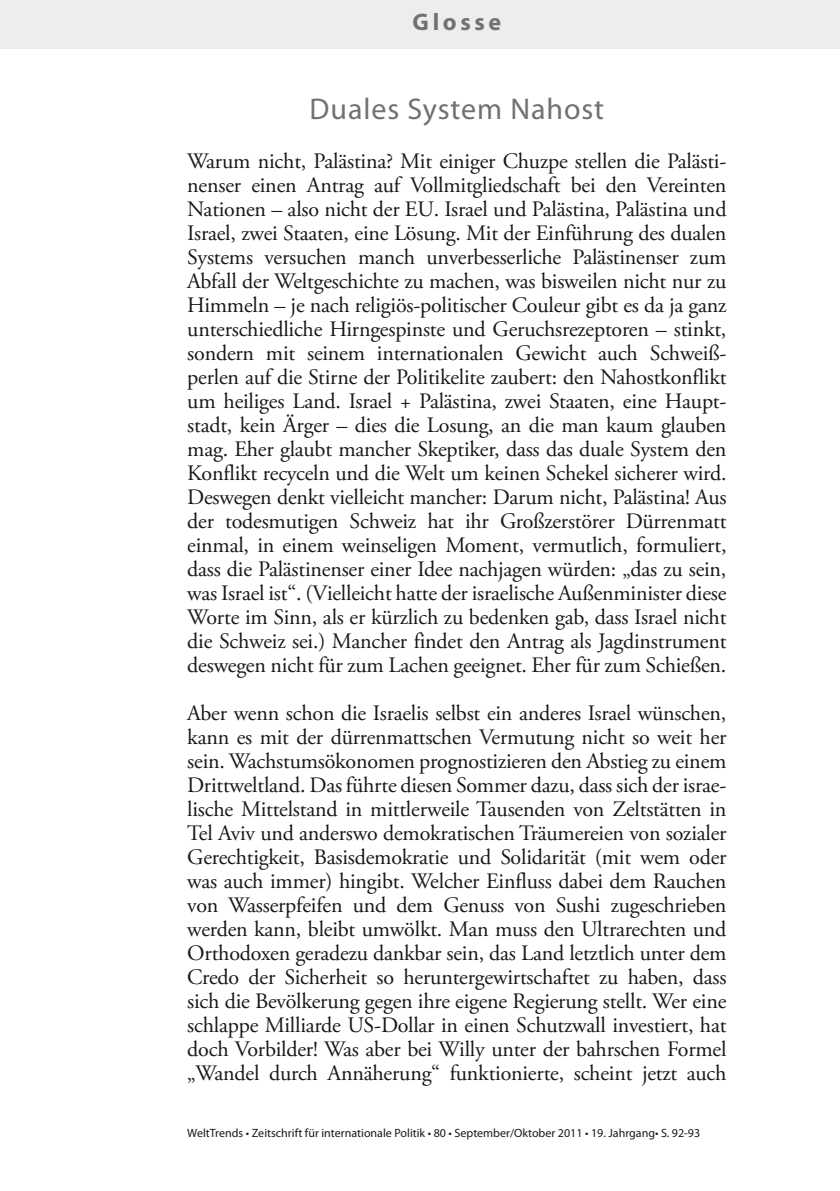
<style>
.page{position:relative;width:840px;height:1191px;background:#fff}
.page>*{position:absolute;margin:0;border:0;box-sizing:border-box;transform-origin:0 0}
.t1{font:30px "Myriad Pro";letter-spacing:.03em;color:#707172}
.t2{font:700 24px "Myriad Pro";letter-spacing:.15em;color:#707172}
.t3{font:22px/24px "Adobe Garamond Pro";letter-spacing:-.01em;color:#1a171c;text-align:justify}
.t4{font:12px "Myriad Pro";color:#1a171c}
</style>
<div class="page">
<div style="left:0;top:0;width:839px;height:49px;background:#eceded"></div>
<p class="t2" style="left:412px;top:7px;width:90px">Glosse</p>
<p class="t1" style="left:309px;top:90px;width:296px">Duales System Nahost</p>
<p class="t3" style="left:187px;top:150px;width:540px">Warum nicht, Palästina? Mit einiger Chuzpe stellen die Palästi&shy;nenser einen Antrag auf Vollmitgliedschaft bei den Vereinten Nationen – also nicht der EU. Israel und Palästina, Palästina und Israel, zwei Staaten, eine Lösung. Mit der Einführung des dualen Systems versuchen manch unverbesserliche Palästinenser zum Abfall der Weltgeschichte zu machen, was bisweilen nicht nur zu Himmeln – je nach religiös-politischer Couleur gibt es da ja ganz unterschiedliche Hirngespinste und Geruchsrezeptoren – stinkt, sondern mit seinem internationalen Gewicht auch Schweiß&shy;perlen auf die Stirne der Politikelite zaubert: den Nahostkonflikt um heiliges Land. Israel + Palästina, zwei Staaten, eine Haupt&shy;stadt, kein Ärger – dies die Losung, an die man kaum glauben mag. Eher glaubt mancher Skeptiker, dass das duale System den Konflikt recyceln und die Welt um keinen Schekel sicherer wird.<br>Deswegen denkt vielleicht mancher: Darum nicht, Palästina! Aus der todesmutigen Schweiz hat ihr Großzerstörer Dürrenmatt einmal, in einem weinseligen Moment, vermutlich, formuliert, dass die Palästinenser einer Idee nachjagen würden: „das zu sein, was Israel ist“. (Vielleicht hatte der israelische Außenminister diese Worte im Sinn, als er kürzlich zu bedenken gab, dass Israel nicht die Schweiz sei.) Mancher findet den Antrag als Jagdinstrument deswegen nicht für zum Lachen geeignet. Eher für zum Schießen.</p>
<p class="t3" style="left:187px;top:702px;width:540px">Aber wenn schon die Israelis selbst ein anderes Israel wünschen, kann es mit der dürrenmattschen Vermutung nicht so weit her sein. Wachstumsökonomen prognostizieren den Abstieg zu einem Drittweltland. Das führte diesen Sommer dazu, dass sich der israe&shy;lische Mittelstand in mittlerweile Tausenden von Zeltstätten in Tel Aviv und anderswo demokratischen Träumereien von sozialer Gerechtigkeit, Basisdemokratie und Solidarität (mit wem oder was auch immer) hingibt. Welcher Einfluss dabei dem Rauchen von Wasserpfeifen und dem Genuss von Sushi zugeschrieben werden kann, bleibt umwölkt. Man muss den Ultrarechten und Orthodoxen geradezu dankbar sein, das Land letztlich unter dem Credo der Sicherheit so heruntergewirtschaftet zu haben, dass sich die Bevölkerung gegen ihre eigene Regierung stellt. Wer eine schlappe Milliarde US-Dollar in einen Schutzwall investiert, hat doch Vorbilder! Was aber bei Willy unter der bahrschen Formel „Wandel durch Annäherung“ funktionierte, scheint jetzt auch</p>
<p class="t4" style="left:187px;top:1126px;width:514px">WeltTrends • Zeitschrift für internationale Politik • 80 • September/Oktober 2011 • 19. Jahrgang• S. 92-93</p>
</div>
